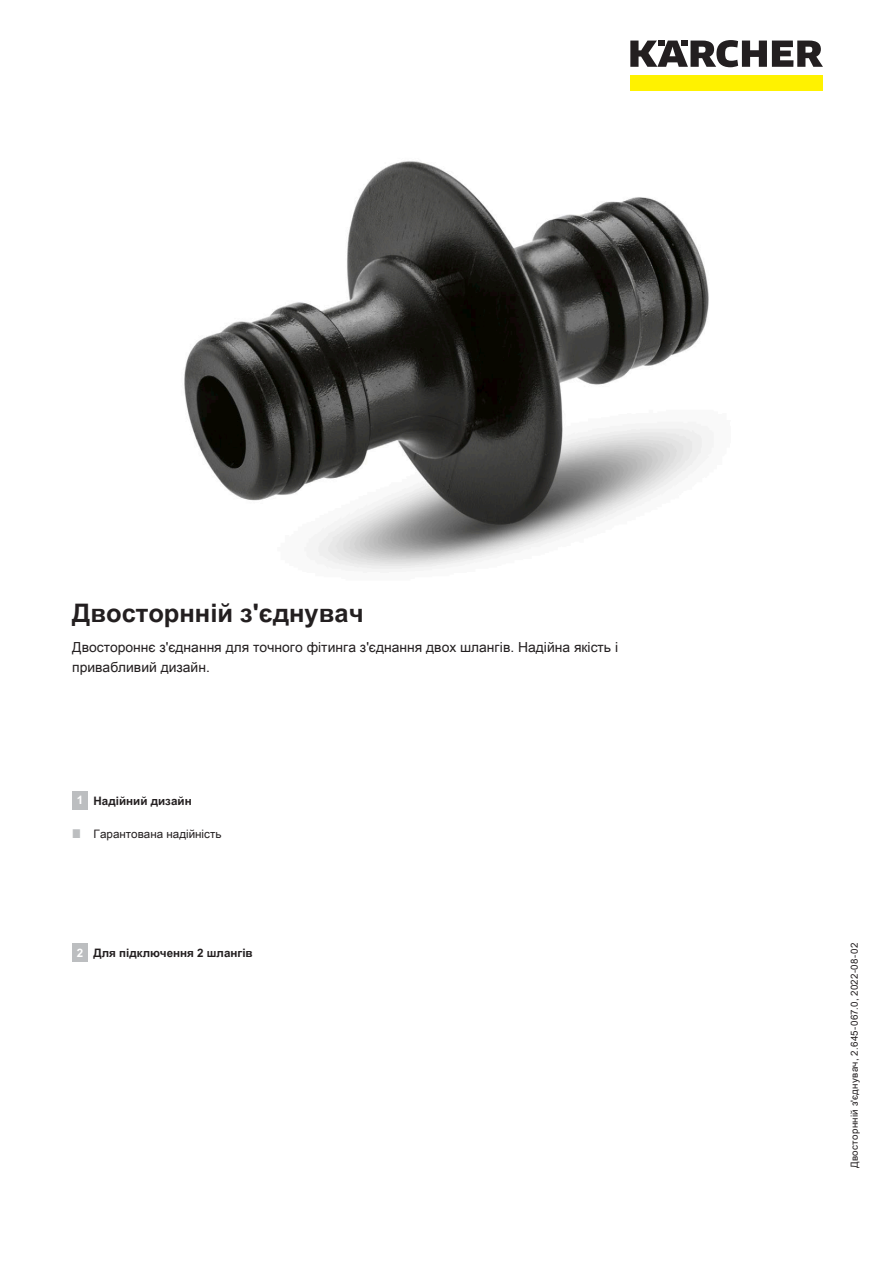
<style>
.page{position:relative;width:893px;height:1263px;background:#fff}
.page>*{position:absolute;margin:0;border:0;box-sizing:border-box;transform-origin:0 0}
.t1{font:700 25.5px "Arial Unicode MS";color:#231f20}
.t2{font:13.8px/19.5px "Arial Unicode MS";color:#231f20}
.t3{font:700 11.7px "Arial Unicode MS";color:#231f20}
.t4{font:11.7px "Arial Unicode MS";color:#231f20}
.t5{font:700 11.7px "Arial Unicode MS";color:#fff}
.t6{font:9.75px "Arial Unicode MS";letter-spacing:.025em;color:#231f20}
</style>
<div class="page">
<div style="left:630px;top:75px;width:193px;height:16px;background:#fff200"></div>
<svg style="left:630px;top:40px;width:193px;height:27px"></svg>
<img style="left:184px;top:161px;width:529px;height:412px">
<div style="left:72px;top:791px;width:16px;height:19px;background:#bcbec0"></div>
<div style="left:72px;top:943px;width:16px;height:19px;background:#bcbec0"></div>
<h1 class="t1" style="left:72px;top:594px;width:293px">Двосторнній з'єднувач</h1>
<p class="t2" style="left:72px;top:637px;width:547px">Двостороннє з'єднання для точного фітинга з'єднання двох шлангів. Надійна якість і привабливий дизайн.</p>
<p class="t5" style="left:77px;top:792px;width:8px">1</p>
<p class="t3" style="left:94px;top:792px;width:100px">Надійний дизайн</p>
<p class="t4" style="left:94px;top:825px;width:129px">Гарантована надійність</p>
<p class="t5" style="left:77px;top:944px;width:8px">2</p>
<p class="t3" style="left:94px;top:944px;width:161px">Для підключення 2 шлангів</p>
<p class="t6" style="left:847px;top:1168px;width:226px;rotate:-90deg">Двосторнній з'єднувач, 2.645-067.0, 2022-08-02</p>
</div>
